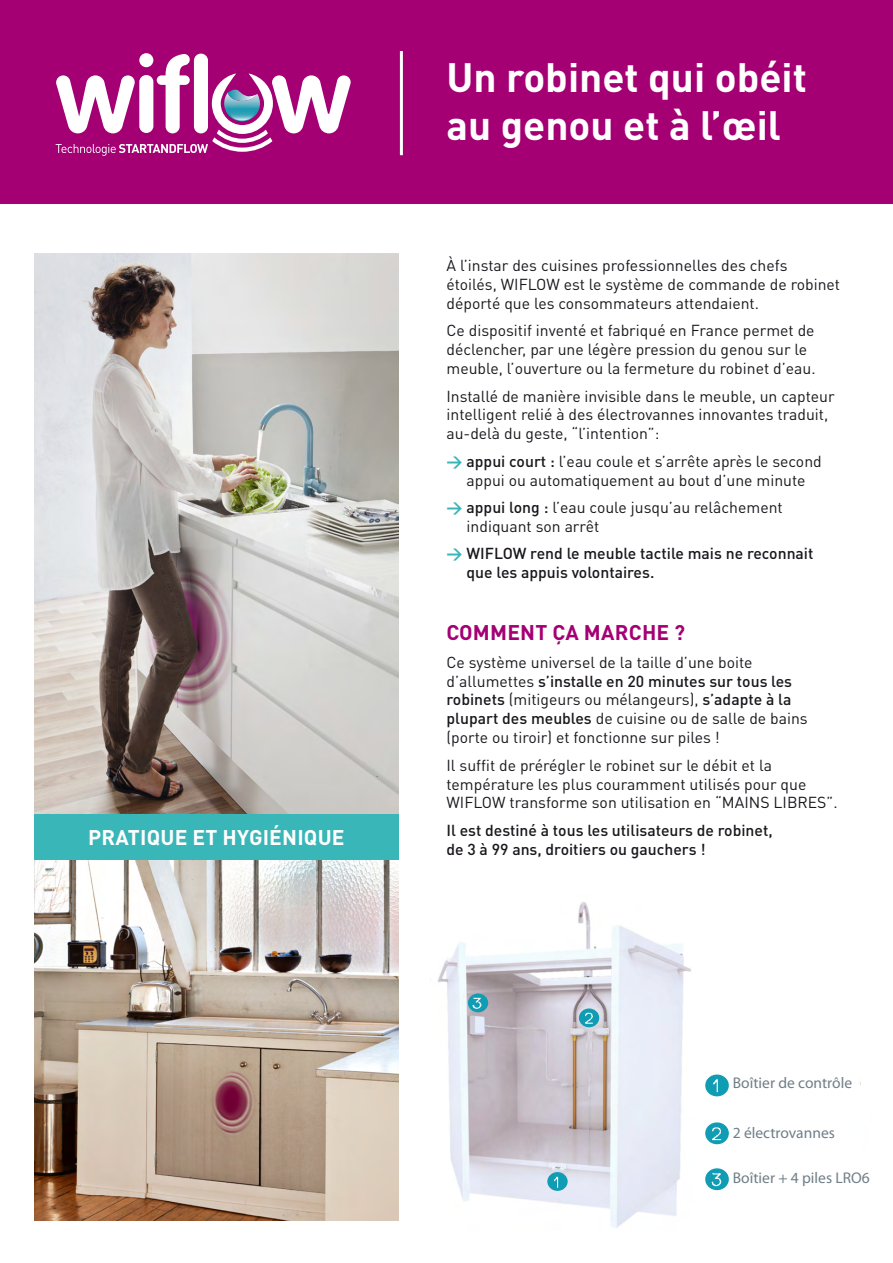
<style>
.page{position:relative;width:893px;height:1263px;background:#fff}
.page>*{position:absolute;margin:0;border:0;box-sizing:border-box;transform-origin:0 0}
.t1{font:700 40.5px/48.6px "DIN Pro";color:#fff}
.t2{font:700 21px "DIN Pro";letter-spacing:.01em;color:#fff}
.t3{font:700 21px "DIN Pro";letter-spacing:.01em;color:#a40074}
.t4{font:15.75px/18.9px "DIN Pro";color:#1a171c}
.t5{font:500 15.75px/18.9px "DIN Pro";color:#1a171c}
.t6{font:15.45px "Myriad Pro";color:#707e87}
.s1{font-weight:700;color:#39b6b8}
.s2{font-weight:500}
</style>
<div class="page">
<img style="left:34px;top:253px;width:365px;height:967px">
<svg style="left:230px;top:276px;width:154px;height:153px;background:#cac9c6"></svg>
<svg style="left:274px;top:323px;width:63px;height:64px;background:#cbc9c6"></svg>
<svg style="left:298px;top:340px;width:22px;height:32px"></svg>
<div style="left:0;top:0;width:893px;height:203px;background:#a40074"></div>
<svg style="left:56px;top:54px;width:295px;height:102px"></svg>
<hr style="left:400px;top:51px;width:3px;height:104px;background:#fff">
<img style="left:437px;top:902px;width:254px;height:326px">
<div style="left:547px;top:1172px;width:21px;height:19px;background:#109cb3;border-radius:50%"></div>
<img style="left:554px;top:1173px;width:11px;height:17px">
<div style="left:579px;top:1008px;width:20px;height:19px;background:#109cb3;border-radius:50%"></div>
<img style="left:584px;top:1009px;width:20px;height:18px">
<svg style="left:468px;top:993px;width:20px;height:19px"></svg>
<img style="left:473px;top:994px;width:19px;height:18px">
<svg style="left:705px;top:1074px;width:24px;height:22px"></svg>
<img style="left:713px;top:1075px;width:12px;height:21px">
<svg style="left:705px;top:1122px;width:24px;height:22px"></svg>
<img style="left:711px;top:1123px;width:18px;height:21px">
<div style="left:705px;top:1168px;width:24px;height:22px;background:#109cb3;border-radius:50%"></div>
<img style="left:711px;top:1169px;width:18px;height:21px">
<div style="left:34px;top:813px;width:365px;height:47px;background:#39b6b8"></div>
<p class="t2" style="left:88px;top:823px;width:258px">PRATIQUE ET HYGIÉNIQUE</p>
<p class="t1" style="left:446px;top:51px;width:362px">Un robinet qui obéit au genou et à l’œil</p>
<p class="t4" style="left:446px;top:255px;width:395px">À l’instar des cuisines professionnelles des chefs étoilés, WIFLOW est le système de commande de robinet déporté que les consommateurs attendaient.</p>
<p class="t4" style="left:446px;top:320px;width:371px">Ce dispositif inventé et fabriqué en France permet de déclencher, par une légère pression du genou sur le meuble, l’ouverture ou la fermeture du robinet d’eau.</p>
<p class="t4" style="left:446px;top:386px;width:390px">Installé de manière invisible dans le meuble, un capteur intelligent relié à des électrovannes innovantes traduit, au-delà du geste, “l’intention”:</p>
<p class="t4" style="left:446px;top:451px;width:377px;text-align:center"><span class="s1">→</span> <span class="s2">appui court :</span> l’eau coule et s’arrête après le second appui ou automatiquement au bout d’une minute</p>
<p class="t4" style="left:467px;top:497px;width:318px;text-indent:-20px"><span class="s1">→</span> <span class="s2">appui long :</span> l’eau coule jusqu’au relâchement indiquant son arrêt</p>
<p class="t5" style="left:467px;top:543px;width:348px;text-indent:-20px"><span class="s1">→</span> WIFLOW rend le meuble tactile mais ne reconnait que les appuis volontaires.</p>
<p class="t3" style="left:447px;top:618px;width:240px">COMMENT ÇA MARCHE ?</p>
<p class="t4" style="left:446px;top:652px;width:363px">Ce système universel de la taille d’une boite d’allumettes <span class="s2">s’installe en 20 minutes sur tous les robinets</span> (mitigeurs ou mélangeurs), <span class="s2">s’adapte à la plupart des meubles</span> de cuisine ou de salle de bains (porte ou tiroir) et fonctionne sur piles !</p>
<p class="t4" style="left:446px;top:755px;width:393px">Il suffit de prérégler le robinet sur le débit et la température les plus couramment utilisés pour que<br>WIFLOW transforme son utilisation en “MAINS LIBRES”.</p>
<p class="t5" style="left:446px;top:820px;width:328px">Il est destiné à tous les utilisateurs de robinet, de 3 à 99 ans, droitiers ou gauchers !</p>
<p class="t6" style="left:733px;top:1073px;width:121px">Boîtier de contrôle</p>
<p class="t6" style="left:733px;top:1076px;width:104px">2 électrovannes</p>
<p class="t6" style="left:733px;top:1123px;width:104px">2 électrovannes</p>
<p class="t6" style="left:733px;top:1163px;width:104px">2 électrovannes</p>
<p class="t6" style="left:733px;top:1169px;width:138px">Boîtier + 4 piles LRO6</p>
</div>
